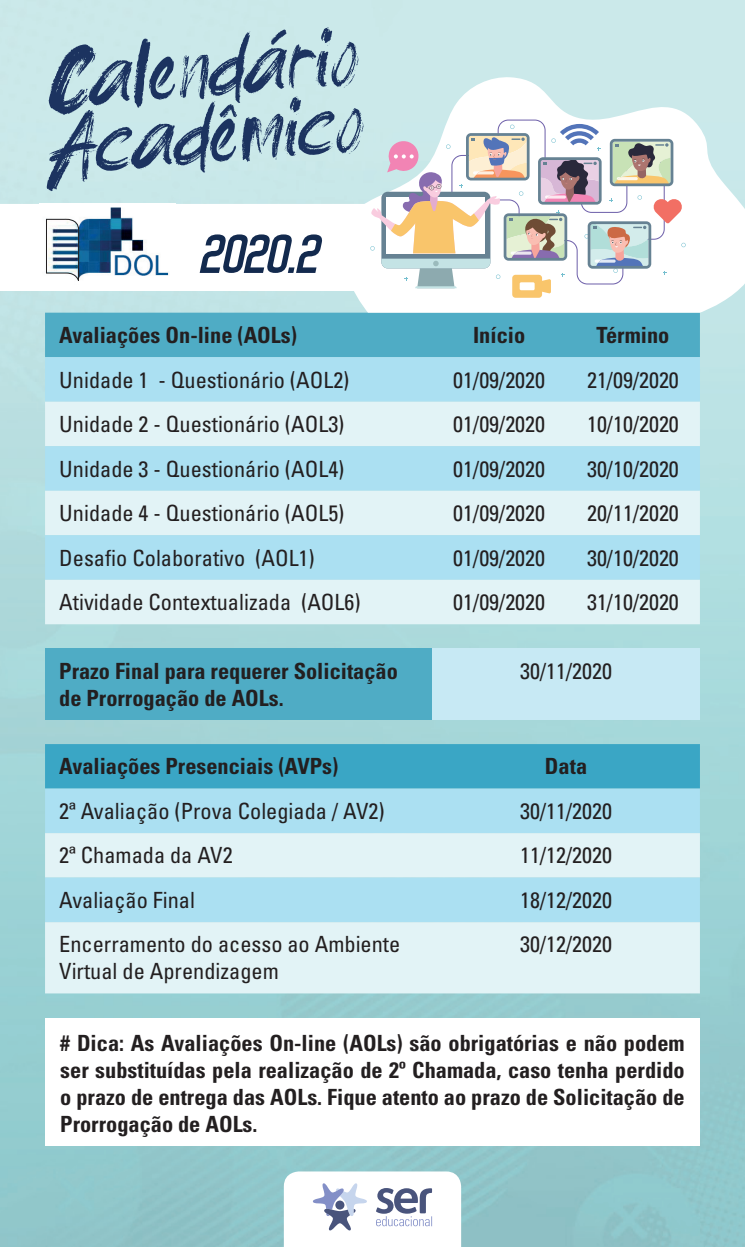
<style>
.page{position:relative;width:745px;height:1247px;background:#fff}
.page>*{position:absolute;margin:0;border:0;box-sizing:border-box;transform-origin:0 0}
.t1{font:italic 100.62px "brushield";color:#1c3360}
.t2{font:italic 56.25px "Noasarck Obliquo";color:#132a4e}
.t3{font:condensed 22.25px/26.8px "Univers LT Std";color:#231f20}
.t4{font:700 condensed 22.25px/26.8px "Univers LT Std";color:#231f20}
</style>
<div class="page">
<img style="left:0;top:0;width:744px;height:1247px">
<div style="left:45px;top:1018px;width:654px;height:128px;background:#fff"></div>
<div style="left:0;top:204px;width:376px;height:86px;background:#fff"></div>
<svg style="left:45px;top:313px;width:654px;height:311px;background:#b5e0ed"></svg>
<div style="left:45px;top:648px;width:387px;height:72px;background:#4facc5"></div>
<div style="left:432px;top:648px;width:267px;height:72px;background:#c7e9f4"></div>
<svg style="left:45px;top:744px;width:654px;height:178px;background:#9cd6e7"></svg>
<div style="left:45px;top:922px;width:654px;height:71px;background:#e2f3f6"></div>
<svg style="left:328px;top:76px;width:416px;height:237px"></svg>
<svg style="left:370px;top:120px;width:315px;height:178px"></svg>
<div style="left:519px;top:282px;width:15px;height:8px;background:#fff"></div>
<svg style="left:284px;top:1171px;width:177px;height:76px"></svg>
<svg style="left:271px;top:29px;width:15px;height:16px"></svg>
<svg style="left:219px;top:104px;width:18px;height:14px"></svg>
<img style="left:39px;top:198px;width:136px;height:81px">
<svg style="left:46px;top:218px;width:33px;height:63px"></svg>
<h1 class="t1" style="left:44px;top:28px;width:311px;rotate:-4deg">Calendario</h1>
<h1 class="t1" style="left:45px;top:95px;width:315px;rotate:-4deg">Academico</h1>
<h2 class="t2" style="left:199px;top:225px;width:120px">2020.2</h2>
<p class="t4" style="left:59px;top:322px;width:239px">Avaliações On-line (AOLs)</p>
<p class="t4" style="left:473px;top:322px;width:54px">Início</p>
<p class="t4" style="left:596px;top:322px;width:74px">Término</p>
<p class="t3" style="left:59px;top:366px;width:291px">Unidade 1 - Questionário (AOL2)</p>
<p class="t3" style="left:453px;top:366px;width:93px">01/09/2020</p>
<p class="t3" style="left:586px;top:366px;width:93px">21/09/2020</p>
<p class="t3" style="left:59px;top:410px;width:286px">Unidade 2 - Questionário (AOL3)</p>
<p class="t3" style="left:453px;top:410px;width:93px">01/09/2020</p>
<p class="t3" style="left:586px;top:410px;width:93px">10/10/2020</p>
<p class="t3" style="left:59px;top:455px;width:286px">Unidade 3 - Questionário (AOL4)</p>
<p class="t3" style="left:453px;top:455px;width:93px">01/09/2020</p>
<p class="t3" style="left:586px;top:455px;width:93px">30/10/2020</p>
<p class="t3" style="left:59px;top:499px;width:286px">Unidade 4 - Questionário (AOL5)</p>
<p class="t3" style="left:453px;top:499px;width:93px">01/09/2020</p>
<p class="t3" style="left:586px;top:499px;width:93px">20/11/2020</p>
<p class="t3" style="left:59px;top:544px;width:257px">Desafio Colaborativo (AOL1)</p>
<p class="t3" style="left:453px;top:544px;width:93px">01/09/2020</p>
<p class="t3" style="left:586px;top:544px;width:93px">30/10/2020</p>
<p class="t3" style="left:59px;top:588px;width:303px">Atividade Contextualizada (AOL6)</p>
<p class="t3" style="left:453px;top:588px;width:93px">01/09/2020</p>
<p class="t3" style="left:586px;top:588px;width:93px">31/10/2020</p>
<p class="t4" style="left:59px;top:657px;width:340px">Prazo Final para requerer Solicitação de Prorrogação de AOLs.</p>
<p class="t3" style="left:520px;top:657px;width:93px">30/11/2020</p>
<p class="t4" style="left:59px;top:753px;width:280px">Avaliações Presenciais (AVPs)</p>
<p class="t4" style="left:544px;top:753px;width:44px">Data</p>
<p class="t3" style="left:59px;top:797px;width:326px">2ª Avaliação (Prova Colegiada / AV2)</p>
<p class="t3" style="left:520px;top:797px;width:93px">30/11/2020</p>
<p class="t3" style="left:59px;top:842px;width:175px">2ª Chamada da AV2</p>
<p class="t3" style="left:520px;top:842px;width:93px">11/12/2020</p>
<p class="t3" style="left:59px;top:886px;width:137px">Avaliação Final</p>
<p class="t3" style="left:520px;top:886px;width:93px">18/12/2020</p>
<p class="t3" style="left:59px;top:931px;width:342px">Encerramento do acesso ao Ambiente<br>Virtual de Aprendizagem</p>
<p class="t3" style="left:520px;top:931px;width:93px">30/12/2020</p>
<p class="t4" style="left:60px;top:1030px;width:625px;text-align:justify"># Dica: As Avaliações On-line (AOLs) são obrigatórias e não podem ser substituídas pela realização de 2º Chamada, caso tenha perdido o prazo de entrega das AOLs. Fique atento ao prazo de Solicitação de Prorrogação de AOLs.</p>
</div>
